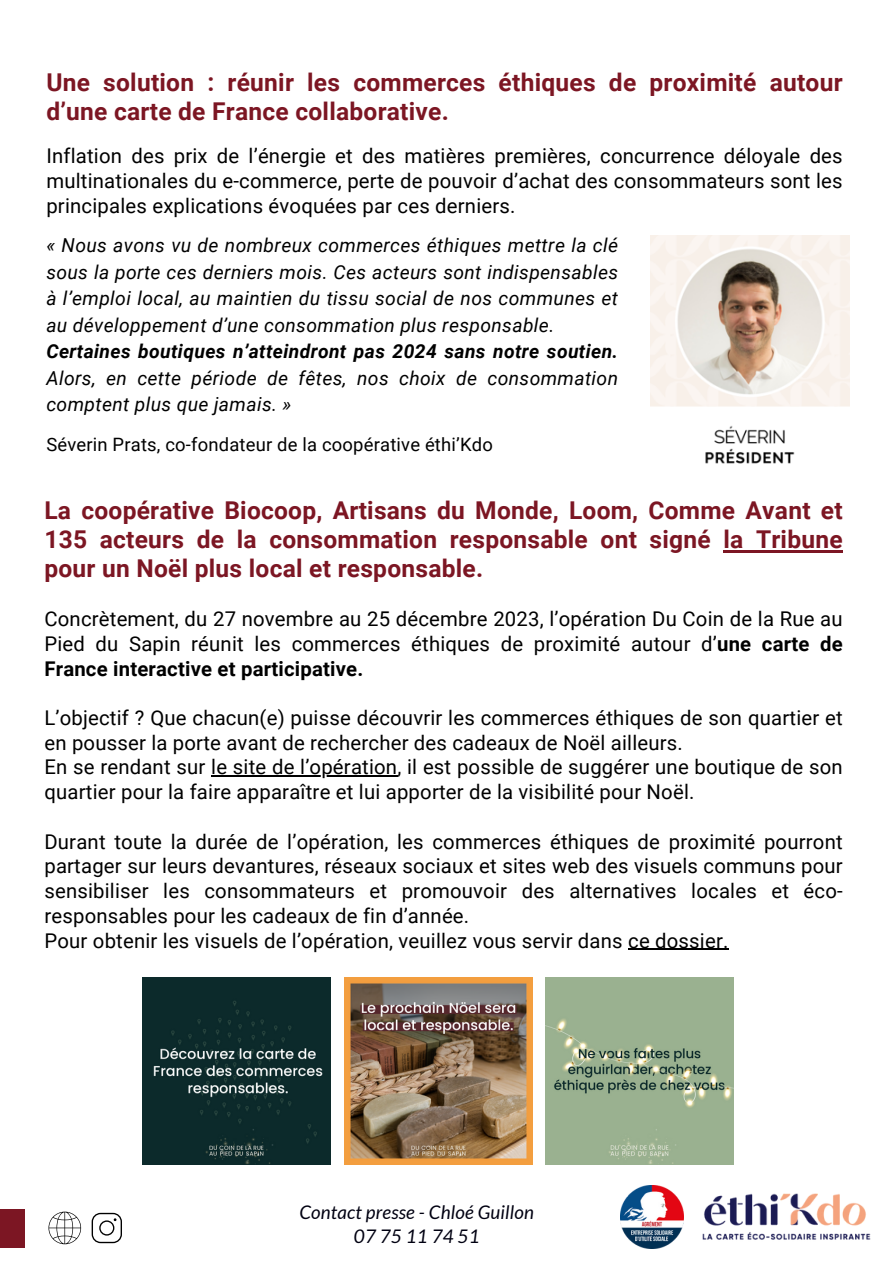
<style>
.page{position:relative;width:893px;height:1264px;background:#fff}
.page>*{position:absolute;margin:0;border:0;box-sizing:border-box;transform-origin:0 0}
.t1{font:700 24.6px/29.2px "Roboto";letter-spacing:.01em;color:#7c1623}
.t2{font:20.25px/24.8px "Roboto";letter-spacing:.01em;color:#000;text-align:justify}
.t3{font:italic 19.2px/26.4px "Roboto";letter-spacing:.02em;color:#000;text-align:justify}
.t4{font:italic 18.75px "Lato";letter-spacing:.01em;color:#001}
.t5{font:18.45px "Roboto";letter-spacing:.01em;color:#000}
.s1{font-weight:700}
</style>
<div class="page">
<div style="left:0;top:1209px;width:25px;height:38px;background:#7c1623"></div>
<img style="left:650px;top:235px;width:199px;height:229px">
<img style="left:142px;top:977px;width:188px;height:187px">
<img style="left:344px;top:977px;width:188px;height:187px">
<img style="left:545px;top:977px;width:188px;height:187px">
<hr style="left:723px;top:550px;width:119px;height:2px;background:#7c1623">
<hr style="left:211px;top:775px;width:186px;height:1px;background:#000">
<hr style="left:628px;top:948px;width:100px;height:1px;background:#000">
<svg style="left:92px;top:1212px;width:30px;height:31px"></svg>
<svg style="left:48px;top:1211px;width:33px;height:33px"></svg>
<img style="left:683px;top:1193px;width:188px;height:47px">
<img style="left:620px;top:1185px;width:63px;height:63px">
<p class="t1" style="left:46px;top:68px;width:797px">Une solution : réunir les commerces éthiques de proximité autour d’une carte de France collaborative.</p>
<p class="t2" style="left:46px;top:144px;width:797px">Inflation des prix de l’énergie et des matières premières, concurrence déloyale des multinationales du e-commerce, perte de pouvoir d’achat des consommateurs sont les principales explications évoquées par ces derniers.</p>
<p class="t3" style="left:46px;top:233px;width:573px">« Nous avons vu de nombreux commerces éthiques mettre la clé sous la porte ces derniers mois. Ces acteurs sont indispensables à l’emploi local, au maintien du tissu social de nos communes et au développement d’une consommation plus responsable.</p>
<p class="t3" style="left:46px;top:338px;width:573px"><span class="s1">Certaines boutiques n’atteindront pas 2024 sans notre soutien.<br></span>Alors, en cette période de fêtes, nos choix de consommation comptent plus que jamais. »</p>
<p class="t5" style="left:46px;top:434px;width:448px">Séverin Prats, co-fondateur de la coopérative éthi’Kdo</p>
<p class="t1" style="left:44px;top:496px;width:799px;text-align:justify">La coopérative Biocoop, Artisans du Monde, Loom, Comme Avant et 135 acteurs de la consommation responsable ont signé la Tribune pour un Noël plus local et responsable.</p>
<p class="t2" style="left:44px;top:606px;width:799px">Concrètement, du 27 novembre au 25 décembre 2023, l’opération Du Coin de la Rue au Pied du Sapin réunit les commerces éthiques de proximité autour d’<span class="s1">une carte de France interactive et participative.</span></p>
<p class="t2" style="left:44px;top:705px;width:799px">L’objectif ? Que chacun(e) puisse découvrir les commerces éthiques de son quartier et en pousser la porte avant de rechercher des cadeaux de Noël ailleurs.</p>
<p class="t2" style="left:44px;top:755px;width:799px">En se rendant sur le site de l’opération, il est possible de suggérer une boutique de son quartier pour la faire apparaître et lui apporter de la visibilité pour Noël.</p>
<p class="t2" style="left:44px;top:829px;width:799px">Durant toute la durée de l’opération, les commerces éthiques de proximité pourront partager sur leurs devantures, réseaux sociaux et sites web des visuels communs pour sensibiliser les consommateurs et promouvoir des alternatives locales et éco&shy;responsables pour les cadeaux de fin d’année.</p>
<p class="t2" style="left:44px;top:928px;width:685px">Pour obtenir les visuels de l’opération, veuillez vous servir dans ce dossier.</p>
<p class="t4" style="left:299px;top:1200px;width:236px">Contact presse - Chloé Guillon</p>
<p class="t4" style="left:354px;top:1223px;width:127px">07 75 11 74 51</p>
</div>
